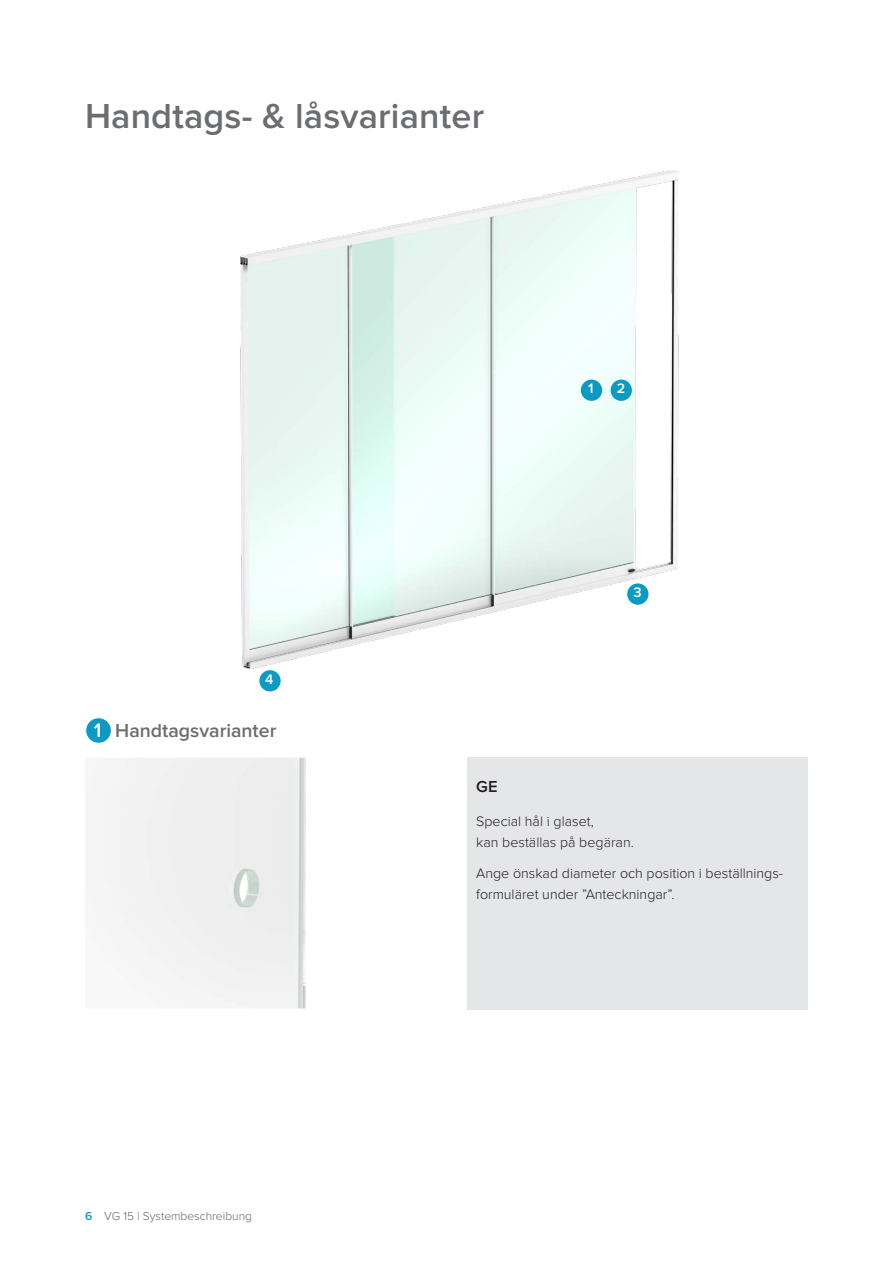
<style>
.page{position:relative;width:893px;height:1263px;background:#fff}
.page>*{position:absolute;margin:0;border:0;box-sizing:border-box;transform-origin:0 0}
.Titel_1_Grau{font:600 36px "Proxima Nova";letter-spacing:.005em;color:#6c6d70}
.Titel_3_11_Pt_Grau{font:600 20.25px "Proxima Nova";color:#fff}
.Titel_3_11_Pt_Grau-2{font:600 19.5px "Proxima Nova";color:#6c6d70}
.Titel_4_11_Pt_Weiss{font:600 16.5px "Proxima Nova";color:#231f20}
.Aufzählung_9_5_Pt_We{font:300 14.25px/21px "Proxima Nova";color:#231f20}
.Titel_3_11_Pt_Grau-3{font:600 14.25px "Proxima Nova";color:#fff}
.t1{font:300 12px "Proxima Nova";color:#6a6765}
.s1{font-weight:600;color:#0a9ac2}
</style>
<div class="page">
<div style="left:103px;top:758px;width:203px;height:250px;background:#f0f0f0"></div>
<img style="left:240px;top:171px;width:439px;height:498px">
<div style="left:581px;top:380px;width:21px;height:21px;background:#0a9ac2;border-radius:50%"></div>
<div style="left:611px;top:380px;width:21px;height:21px;background:#0a9ac2;border-radius:50%"></div>
<div style="left:627px;top:583px;width:21px;height:22px;background:#0a9ac2;border-radius:50%"></div>
<div style="left:259px;top:670px;width:22px;height:21px;background:#0a9ac2;border-radius:50%"></div>
<div style="left:86px;top:718px;width:25px;height:25px;background:#0a9ac2;border-radius:50%"></div>
<div style="left:85px;top:717px;width:27px;height:27px;border:1px solid #fff;border-radius:50%"></div>
<div style="left:468px;top:758px;width:340px;height:252px;background:#e5e6e8"></div>
<p class="Titel_1_Grau" style="left:85px;top:95px;width:401px">Handtags- &amp; låsvarianter</p>
<p class="Titel_3_11_Pt_Grau" style="left:94px;top:718px;width:9px">1</p>
<p class="Titel_3_11_Pt_Grau-3" style="left:265px;top:671px;width:10px">4</p>
<p class="Titel_3_11_Pt_Grau-2" style="left:115px;top:719px;width:163px">Handtagsvarianter</p>
<p class="Titel_3_11_Pt_Grau-3" style="left:588px;top:380px;width:7px">1</p>
<p class="Titel_3_11_Pt_Grau-3" style="left:617px;top:380px;width:10px">2</p>
<p class="Titel_3_11_Pt_Grau-3" style="left:634px;top:584px;width:10px">3</p>
<p class="t1" style="left:85px;top:1208px;width:168px"><span class="s1">6</span> VG 15 | Systembeschreibung</p>
<p class="Titel_4_11_Pt_Weiss" style="left:476px;top:777px;width:23px">GE</p>
<p class="Aufzählung_9_5_Pt_We" style="left:476px;top:811px;width:159px">Special hål i glaset,<br>kan beställas på begäran.</p>
<p class="Aufzählung_9_5_Pt_We" style="left:476px;top:863px;width:308px">Ange önskad diameter och position i beställnings&shy;formuläret under ”Anteckningar”.</p>
</div>
